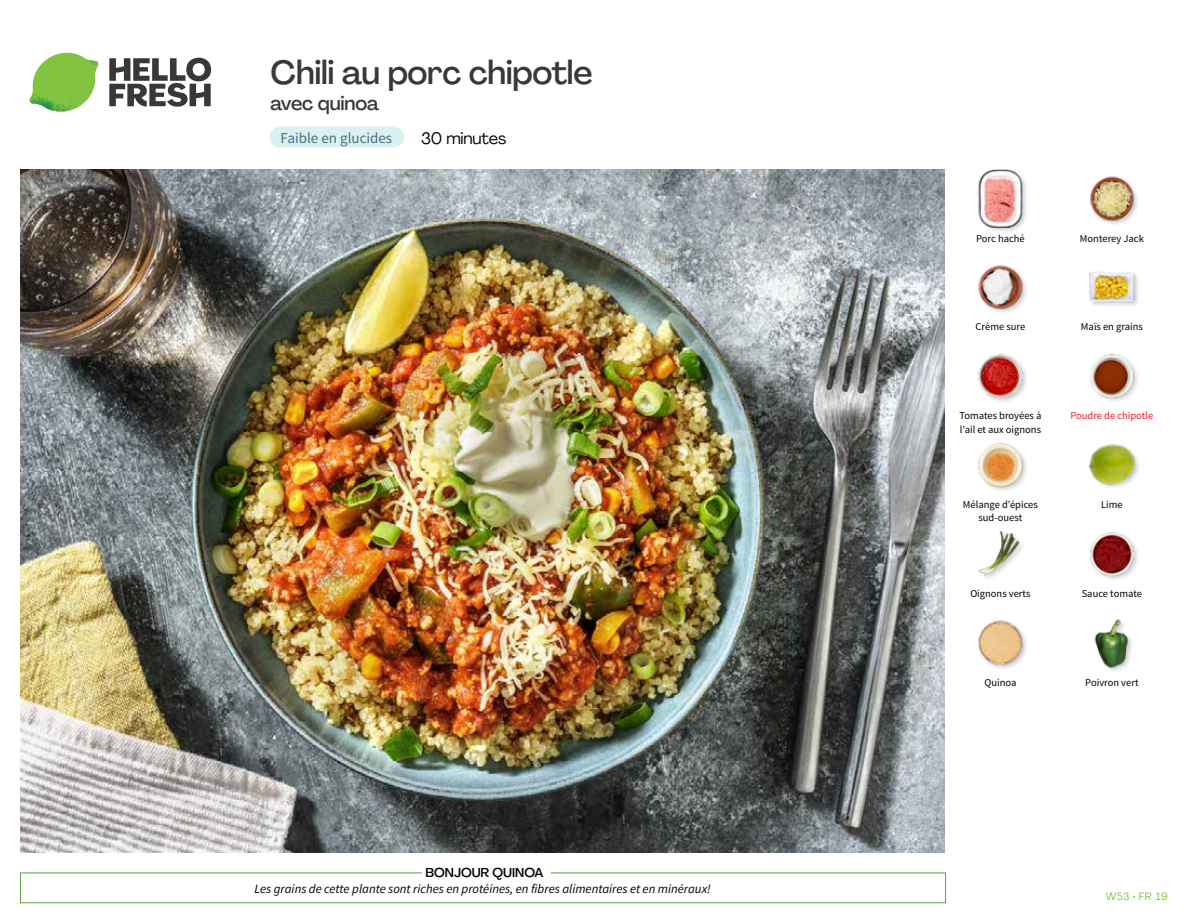
<style>
.page{position:relative;width:1188px;height:918px;background:#fff}
.page>*{position:absolute;margin:0;border:0;box-sizing:border-box;transform-origin:0 0}
.t1{font:500 33px "Agrandir";letter-spacing:-.015em;color:#383839}
.t2{font:500 19.5px "Agrandir";letter-spacing:-.01em;color:#383839}
.t3{font:16.5px "Agrandir";letter-spacing:-.01em;color:#000}
.t4{font:15px "Source Sans Pro";color:#43717b}
.t5{font:italic 12.75px "Source Sans Pro";color:#000}
.t6{font:500 12.75px "Agrandir";color:#000}
.t7{font:10.5px "Source Sans Pro";color:#000}
.t8{font:10.5px "Source Sans Pro";color:#ed1d24}
.t9{font:10.5px "Agrandir";letter-spacing:.05em;color:#82c341}
</style>
<div class="page">
<div style="left:270px;top:127px;width:134px;height:20px;background:#dbf0f2;border-radius:10px"></div>
<svg style="left:109px;top:57px;width:102px;height:50px"></svg>
<svg style="left:34px;top:53px;width:62px;height:40px"></svg>
<img style="left:67px;top:53px;width:32px;height:26px">
<img style="left:33px;top:75px;width:59px;height:11px">
<img style="left:29px;top:79px;width:61px;height:33px">
<img style="left:65px;top:86px;width:27px;height:25px">
<div style="left:20px;top:873px;width:926px;height:30px;border:1px solid #609f43"></div>
<div style="left:422px;top:865px;width:129px;height:15px;background:#fff"></div>
<img style="left:21px;top:170px;width:924px;height:682px">
<img style="left:1094px;top:619px;width:38px;height:52px">
<img style="left:978px;top:620px;width:49px;height:49px">
<img style="left:1090px;top:532px;width:48px;height:48px">
<img style="left:978px;top:531px;width:45px;height:47px">
<div style="left:1089px;top:444px;width:52px;height:46px;background:#000;opacity:.2"></div>
<img style="left:1089px;top:444px;width:48px;height:46px">
<img style="left:978px;top:443px;width:49px;height:48px">
<img style="left:1090px;top:354px;width:48px;height:47px">
<img style="left:978px;top:354px;width:49px;height:48px">
<img style="left:1089px;top:272px;width:49px;height:34px">
<img style="left:978px;top:265px;width:49px;height:48px">
<img style="left:1090px;top:176px;width:48px;height:48px">
<div style="left:978px;top:169px;width:50px;height:65px;background:#000;opacity:.2"></div>
<img style="left:978px;top:170px;width:50px;height:57px">
<h1 class="t1" style="left:271px;top:52px;width:324px">Chili au porc chipotle</h1>
<h2 class="t2" style="left:271px;top:91px;width:110px">avec quinoa</h2>
<h3 class="t4" style="left:281px;top:128px;width:113px">Faible en glucides</h3>
<h3 class="t3" style="left:421px;top:128px;width:87px">30 minutes</h3>
<p class="t6" style="left:426px;top:864px;width:119px">BONJOUR QUINOA</p>
<p class="t5" style="left:254px;top:881px;width:458px">Les grains de cette plante sont riches en protéines, en fibres alimentaires et en minéraux!</p>
<p class="t7" style="left:976px;top:232px;width:50px">Porc haché</p>
<p class="t7" style="left:1080px;top:232px;width:65px">Monterey Jack</p>
<p class="t7" style="left:976px;top:320px;width:51px">Crème sure</p>
<p class="t7" style="left:1081px;top:320px;width:63px">Maïs en grains</p>
<p class="t7" style="left:959px;top:409px;width:83px">Tomates broyées à</p>
<p class="t8" style="left:1070px;top:409px;width:85px">Poudre de chipotle</p>
<p class="t7" style="left:960px;top:423px;width:83px">l’ail et aux oignons</p>
<p class="t7" style="left:963px;top:498px;width:76px">Mélange d’épices</p>
<p class="t7" style="left:1101px;top:498px;width:23px">Lime</p>
<p class="t7" style="left:979px;top:511px;width:45px">sud-ouest</p>
<p class="t7" style="left:970px;top:587px;width:62px">Oignons verts</p>
<p class="t7" style="left:1082px;top:587px;width:62px">Sauce tomate</p>
<p class="t7" style="left:984px;top:676px;width:33px">Quinoa</p>
<p class="t7" style="left:1085px;top:676px;width:55px">Poivron vert</p>
<p class="t9" style="left:1106px;top:890px;width:64px">W53 • FR 19</p>
</div>
